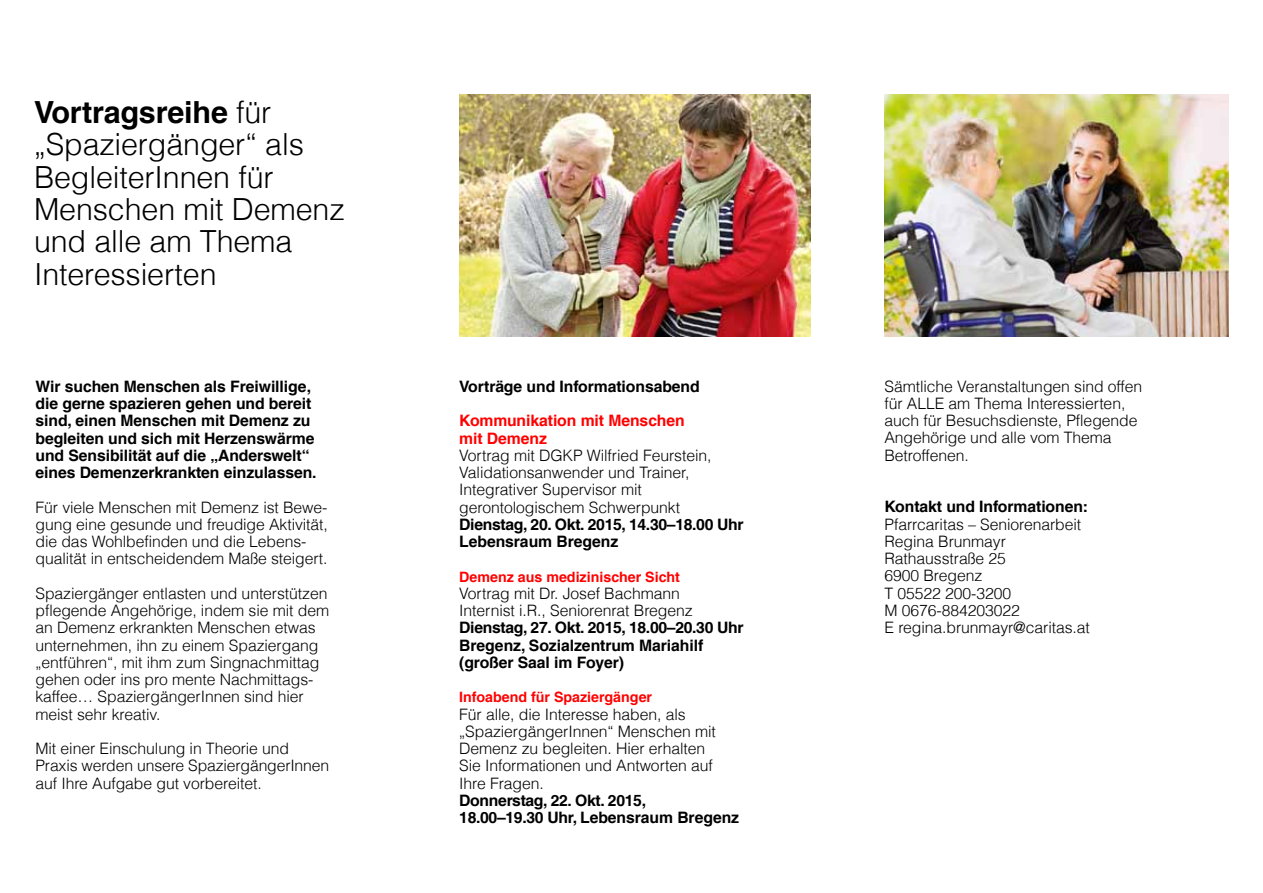
<style>
.page{position:relative;width:1263px;height:893px;background:#fff}
.page>*{position:absolute;margin:0;border:0;box-sizing:border-box;transform-origin:0 0}
.t1{font:300 30.45px/32.4px "Helvetica LT Com";letter-spacing:-.005em;color:#000}
.t2{font:300 15.75px/17.2px "Helveticafor Caritas";letter-spacing:-.005em;color:#000}
.t3{font:700 15.75px/17.2px "Helvetica LT Com";letter-spacing:-.005em;color:#000}
.t4{font:700 15.75px/17.2px "Helvetica LT Com";letter-spacing:-.005em;color:#f00}
.t5{font:700 14.25px "Helvetica LT Com";color:#f00}
.s1{font-weight:700}
</style>
<div class="page">
<img style="left:884px;top:95px;width:344px;height:241px">
<img style="left:459px;top:95px;width:351px;height:241px">
<h1 class="t1" style="left:34px;top:96px;width:312px"><span class="s1">Vortragsreihe</span> für „Spaziergänger“ als<br>BegleiterInnen für<br>Menschen mit Demenz und alle am Thema<br>Interessierten</h1>
<p class="t3" style="left:36px;top:378px;width:283px">Wir suchen Menschen als Freiwillige, die gerne spazieren gehen und bereit sind, einen Menschen mit Demenz zu begleiten und sich mit Herzenswärme und Sensibilität auf die „Anderswelt“ eines Demenzerkrankten einzulassen.</p>
<p class="t2" style="left:36px;top:498px;width:294px">Für viele Menschen mit Demenz ist Bewe&shy;gung eine gesunde und freudige Aktivität, die das Wohlbefinden und die Lebens&shy;qualität in entscheidendem Maße steigert.</p>
<p class="t2" style="left:36px;top:584px;width:295px">Spaziergänger entlasten und unterstützen pflegende Angehörige, indem sie mit dem an Demenz erkrankten Menschen etwas unternehmen, ihn zu einem Spaziergang „entführen“, mit ihm zum Singnachmittag gehen oder ins pro mente Nachmittags&shy;kaffee… SpaziergängerInnen sind hier meist sehr kreativ.</p>
<p class="t2" style="left:36px;top:740px;width:295px">Mit einer Einschulung in Theorie und<br>Praxis werden unsere SpaziergängerInnen auf Ihre Aufgabe gut vorbereitet.</p>
<p class="t3" style="left:459px;top:378px;width:242px">Vorträge und Informationsabend</p>
<p class="t4" style="left:459px;top:412px;width:227px">Kommunikation mit Menschen mit Demenz</p>
<p class="t2" style="left:459px;top:446px;width:254px">Vortrag mit DGKP Wilfried Feurstein, Validationsanwender und Trainer, Integrativer Supervisor mit gerontologischem Schwerpunkt</p>
<p class="t3" style="left:459px;top:516px;width:286px">Dienstag, 20. Okt. 2015, 14.30–18.00 Uhr<br>Lebensraum Bregenz</p>
<p class="t5" style="left:459px;top:568px;width:222px">Demenz aus medizinischer Sicht</p>
<p class="t2" style="left:459px;top:584px;width:235px">Vortrag mit Dr. Josef Bachmann<br>Internist i.R., Seniorenrat Bregenz</p>
<p class="t3" style="left:459px;top:619px;width:286px">Dienstag, 27. Okt. 2015, 18.00–20.30 Uhr<br>Bregenz, Sozialzentrum Mariahilf (großer Saal im Foyer)</p>
<p class="t5" style="left:459px;top:689px;width:194px">Infoabend für Spaziergänger</p>
<p class="t2" style="left:459px;top:705px;width:258px">Für alle, die Interesse haben, als „SpaziergängerInnen“ Menschen mit<br>Demenz zu begleiten. Hier erhalten<br>Sie Informationen und Antworten auf<br>Ihre Fragen.</p>
<p class="t3" style="left:459px;top:792px;width:281px">Donnerstag, 22. Okt. 2015,<br>18.00–19.30 Uhr, Lebensraum Bregenz</p>
<p class="t2" style="left:884px;top:377px;width:259px">Sämtliche Veranstaltungen sind offen für ALLE am Thema Interessierten, auch für Besuchsdienste, Pflegende<br>Angehörige und alle vom Thema<br>Betroffenen.</p>
<p class="t3" style="left:884px;top:498px;width:205px">Kontakt und Informationen:</p>
<p class="t2" style="left:884px;top:515px;width:207px">Pfarrcaritas – Seniorenarbeit<br>Regina Brunmayr<br>Rathausstraße 25<br>6900 Bregenz<br>T 05522 200-3200<br>M 0676-884203022<br>E regina.brunmayr@caritas.at</p>
</div>
